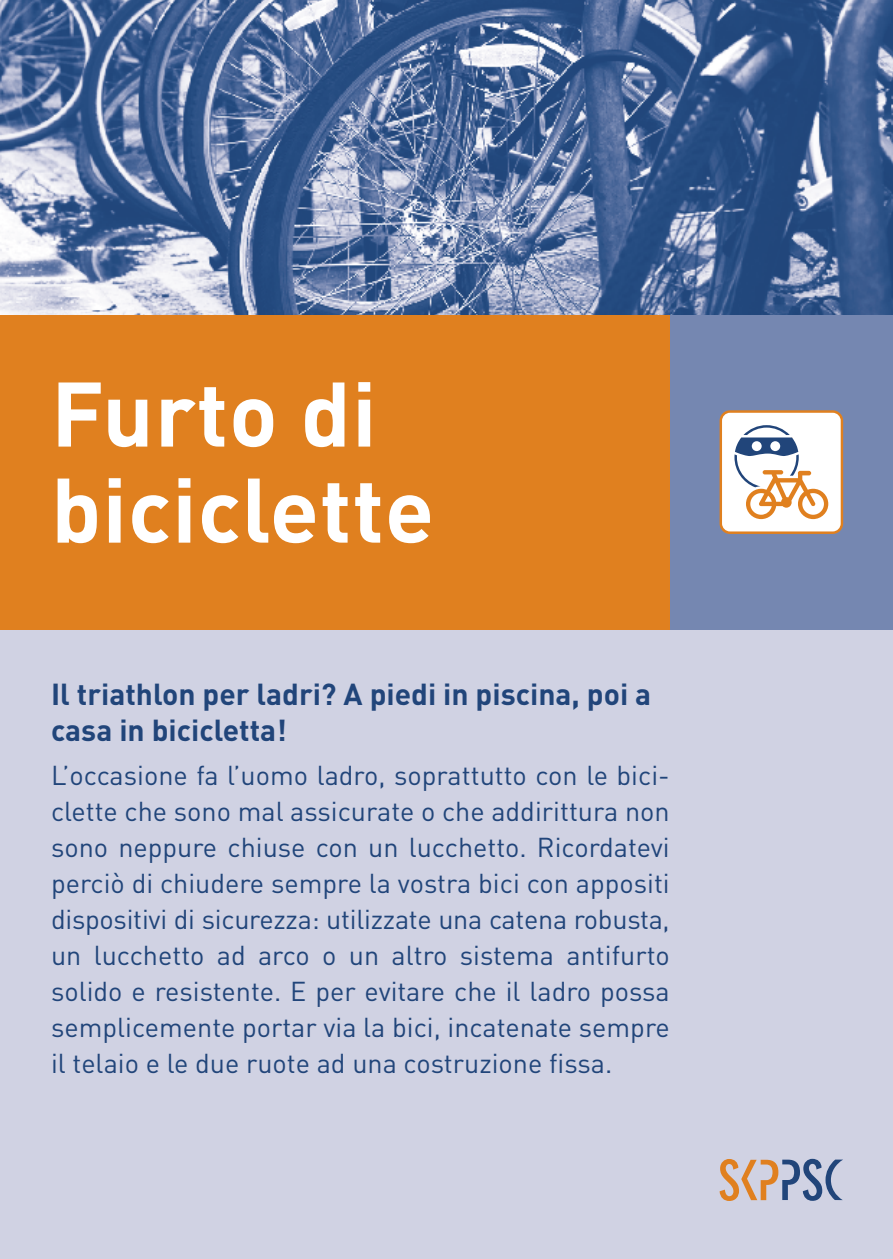
<style>
.page{position:relative;width:893px;height:1259px;background:#fff}
.page>*{position:absolute;margin:0;border:0;box-sizing:border-box;transform-origin:0 0}
.t1{font:700 90px/96px "DIN Weber";letter-spacing:.01em;color:#fff}
.t2{font:700 30px/36px "DIN Weber";color:#21457a}
.t3{font:27px/36px "DIN Weber";color:#21457a;text-align:justify}
</style>
<div class="page">
<div style="left:0;top:612px;width:893px;height:647px;background:#d0d2e3"></div>
<img style="left:0;top:0;width:893px;height:315px">
<div style="left:651px;top:315px;width:242px;height:314px;background:#7587b1"></div>
<svg style="left:719px;top:410px;width:124px;height:124px;background:#e7d9cd"></svg>
<div style="left:0;top:315px;width:670px;height:314px;background:#e0801f"></div>
<svg style="left:719px;top:1158px;width:124px;height:43px"></svg>
<h1 class="t1" style="left:51px;top:362px;width:385px">Furto di biciclette</h1>
<p class="t2" style="left:51px;top:674px;width:602px">Il triathlon per ladri? A piedi in piscina, poi a casa in bicicletta!</p>
<p class="t3" style="left:51px;top:757px;width:620px">L’occasione fa l’uomo ladro, soprattutto con le bici&shy;clette che sono mal assicurate o che addirittura non sono neppure chiuse con un lucchetto. Ricordatevi perciò di chiudere sempre la vostra bici con appositi dispositivi di sicurezza: utilizzate una catena robusta, un lucchetto ad arco o un altro sistema antifurto solido e resistente. E per evitare che il ladro possa semplicemente portar via la bici, incatenate sempre il telaio e le due ruote ad una costruzione fissa.</p>
</div>
